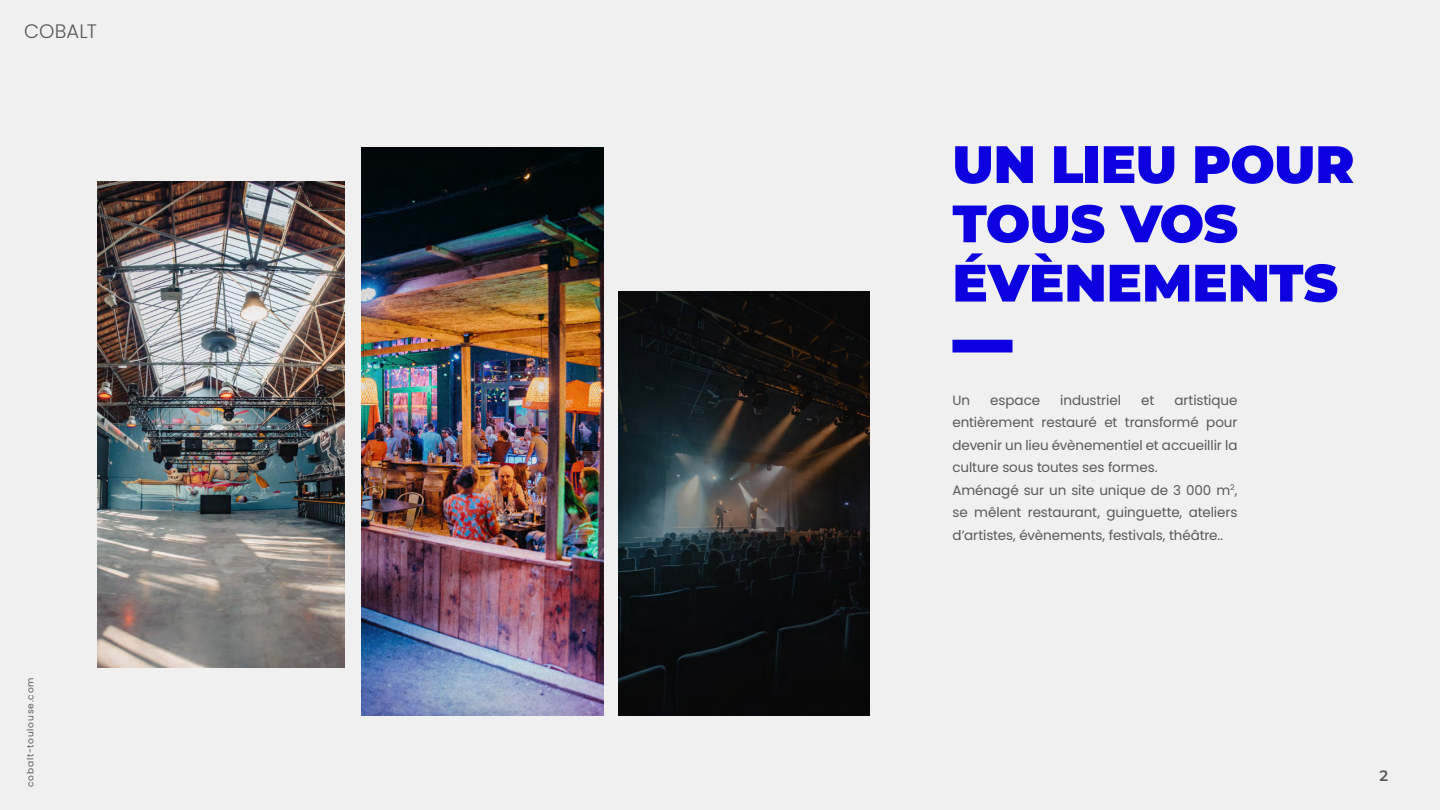
<style>
.page{position:relative;width:1440px;height:810px;background:#f0f0f0}
.page>*{position:absolute;margin:0;border:0;box-sizing:border-box;transform-origin:0 0}
.t1{font:900 52.5px/59.2px "Montserrat";letter-spacing:-.005em;color:#0c00e1}
.t2{font:300 19.5px "Poppins";letter-spacing:.005em;color:#585959}
.t3{font:600 15px "Montserrat";color:#585959}
.t4{font:13.5px/22.5px "Poppins";letter-spacing:-.005em;color:#585959}
.t5{font:9px "Poppins";letter-spacing:.095em;color:#585959}
</style>
<div class="page">
<img style="left:619px;top:291px;width:251px;height:424px">
<img style="left:361px;top:147px;width:242px;height:569px">
<img style="left:98px;top:181px;width:247px;height:487px">
<div style="left:952px;top:340px;width:60px;height:12px;background:#0c00e1"></div>
<h2 class="t2" style="left:24px;top:20px;width:74px">COBALT</h2>
<p class="t5" style="left:25px;top:787px;width:111px;rotate:-90deg">cobalt-toulouse.com</p>
<h1 class="t1" style="left:952px;top:131px;width:403px">UN LIEU POUR<br>TOUS VOS<br>ÉVÈNEMENTS</h1>
<p class="t4" style="left:952px;top:389px;width:287px;text-indent:222px">artistique entièrement restauré et transformé pour devenir un lieu évènementiel et accueillir la culture sous toutes ses formes.<br>Aménagé sur un site unique de 3 000 m<sup>2</sup>, se mêlent restaurant, guinguette, ateliers d’artistes, évènements, festivals, théâtre..</p>
<p class="t4" style="left:952px;top:389px;width:19px">Un</p>
<p class="t4" style="left:990px;top:389px;width:51px">espace</p>
<p class="t4" style="left:1060px;top:389px;width:62px">industriel</p>
<p class="t4" style="left:1141px;top:389px;width:15px">et</p>
<p class="t3" style="left:1379px;top:765px;width:10px">2</p>
</div>
